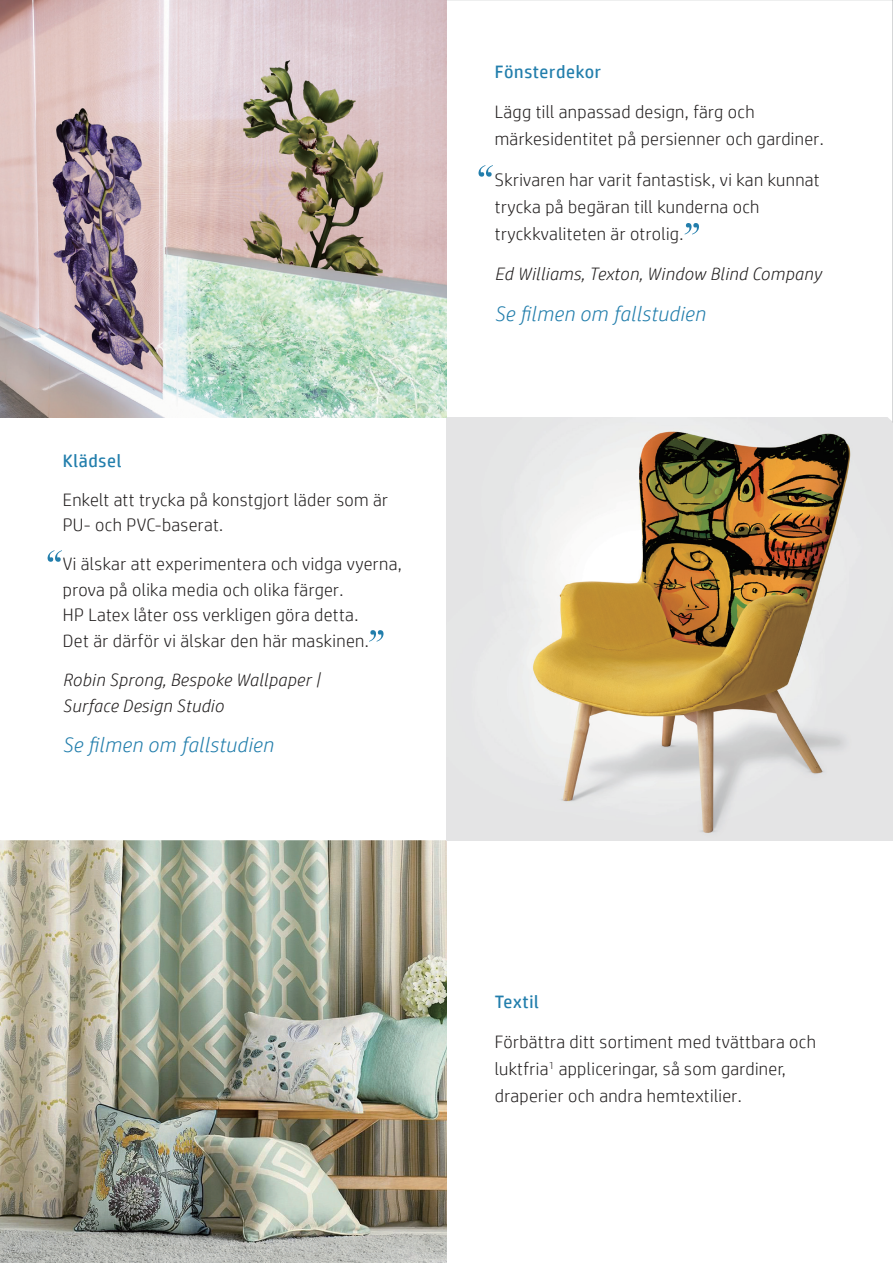
<style>
.page{position:relative;width:893px;height:1263px;background:#fff}
.page>*{position:absolute;margin:0;border:0;box-sizing:border-box;transform-origin:0 0}
.t1{font:italic 300 21px "HP Simplified";letter-spacing:.02em;color:#227eac}
.t2{font:300 18px/27px "HP Simplified";letter-spacing:.02em;color:#221f1f}
.t3{font:italic 300 18px/25.5px "HP Simplified";letter-spacing:.02em;color:#221f1f}
.t4{font:18px "HP Simplified";letter-spacing:.04em;color:#227eac}
</style>
<div class="page">
<img style="left:0;top:840px;width:447px;height:423px">
<img style="left:446px;top:423px;width:447px;height:417px">
<svg style="left:48px;top:550px;width:14px;height:12px"></svg>
<svg style="left:369px;top:630px;width:14px;height:12px"></svg>
<img style="left:0;top:0;width:446px;height:417px">
<svg style="left:446px;top:0;width:447px;height:423px"></svg>
<svg style="left:478px;top:165px;width:15px;height:12px"></svg>
<svg style="left:685px;top:223px;width:14px;height:11px"></svg>
<p class="t4" style="left:63px;top:449px;width:60px">Klädsel</p>
<p class="t2" style="left:63px;top:486px;width:327px;line-height:25.5px">Enkelt att trycka på konstgjort läder som är<br>PU- och PVC-baserat.</p>
<p class="t2" style="left:63px;top:551px;width:341px;line-height:25.5px">Vi älskar att experimentera och vidga vyerna, prova på olika media och olika färger.<br>HP Latex låter oss verkligen göra detta.<br>Det är därför vi älskar den här maskinen.</p>
<p class="t3" style="left:63px;top:666px;width:259px">Robin Sprong, Bespoke Wallpaper |<br>Surface Design Studio</p>
<p class="t1" style="left:63px;top:731px;width:212px">Se filmen om fallstudien</p>
<p class="t4" style="left:495px;top:60px;width:108px">Fönsterdekor</p>
<p class="t2" style="left:495px;top:98px;width:331px">Lägg till anpassad design, färg och märkesidentitet på persienner och gardiner.</p>
<p class="t2" style="left:495px;top:165px;width:326px">Skrivaren har varit fantastisk, vi kan kunnat trycka på begäran till kunderna och tryckkvaliteten är otrolig.</p>
<p class="t3" style="left:495px;top:261px;width:328px">Ed Williams, Texton, Window Blind Company</p>
<p class="t1" style="left:495px;top:300px;width:212px">Se filmen om fallstudien</p>
<p class="t4" style="left:495px;top:990px;width:46px">Textil</p>
<p class="t2" style="left:495px;top:1028px;width:323px">Förbättra ditt sortiment med tvättbara och luktfria<sup>1</sup> appliceringar, så som gardiner, draperier och andra hemtextilier.</p>
</div>
